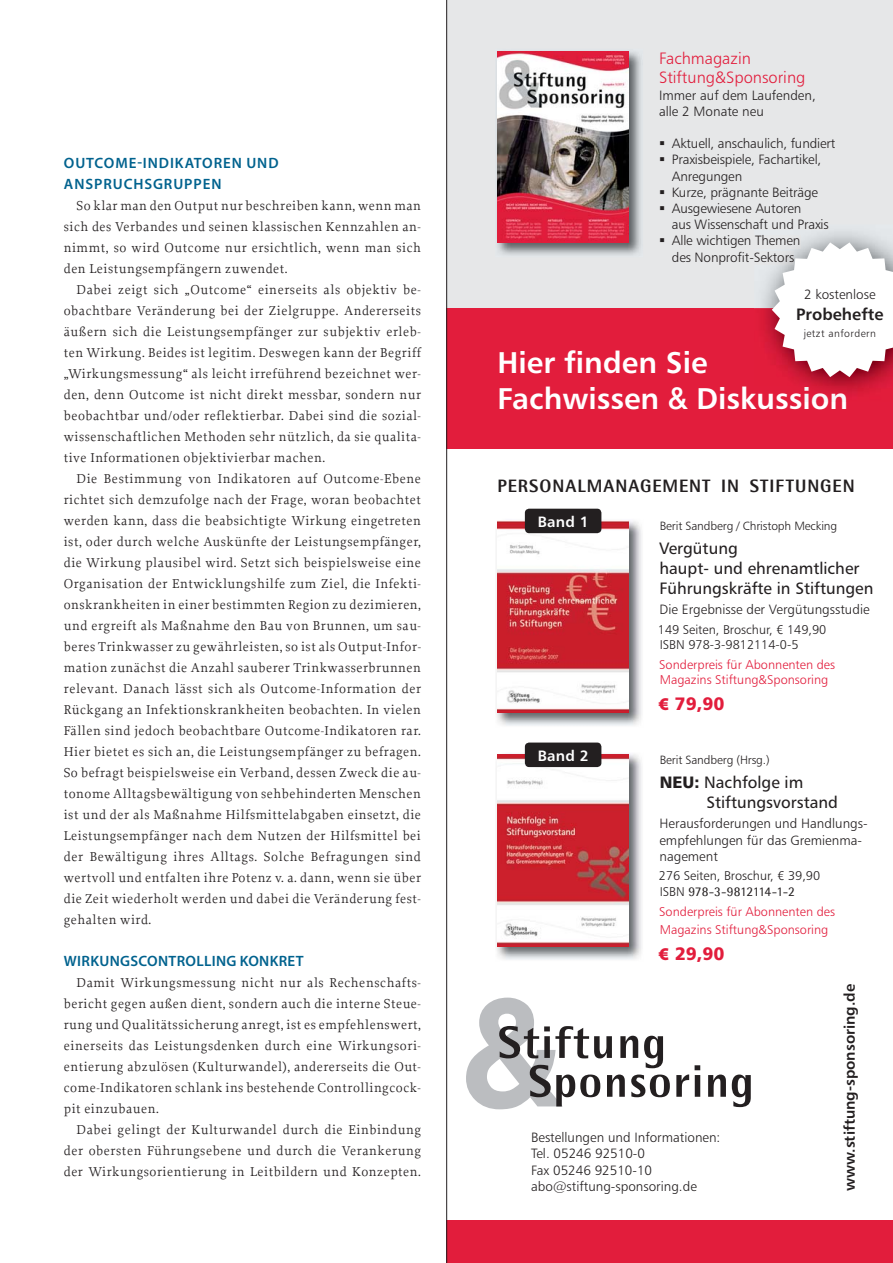
<style>
.page{position:relative;width:893px;height:1263px;background:#fff}
.page>*{position:absolute;margin:0;border:0;box-sizing:border-box;transform-origin:0 0}
.t1{font:30px/36px "Humanist 777 BT Bold B";color:#fff}
.t2{font:700 18px "Agfa Rotis Semisans Ex";letter-spacing:.055em;color:#231f20}
.t3{font:18px "Humanist 777 BT Black B";color:#e21d3c}
.t4{font:16.5px/19.8px "Humanist 777 BT Roman B";color:#231f20}
.t5{font:16.5px/19.8px "Humanist 777 BT Light B";color:#e21d3c}
.t6{font:16.5px "Humanist 777 BT Bold B";color:#231f20}
.t7{font:600 15px/21px "Myriad Pro";letter-spacing:.06em;color:#00628e}
.t8{font:600 15px "Myriad Pro";letter-spacing:.02em;color:#00628e}
.t9{font:15px "Humanist 777 BT Bold B";color:#231f20}
.t10{font:15px "Humanist 777 BT Bold B";letter-spacing:.02em;color:#fff}
.t11{font:13.5px/21px "Proforma";letter-spacing:.04em;color:#231f20;text-align:justify}
.t12{font:13.5px/16.2px "Humanist 777 BT Light B";color:#231f20}
.t13{font:13.5px "Agfa Rotis Semisans";letter-spacing:-.03em;color:#231f20}
.t14{font:12.75px/15.3px "Humanist 777 BT Light B";color:#e21d3c}
.t15{font:12.75px/15.3px "Humanist 777 BT Light B";color:#231f20}
.t16{font:12px "Humanist 777 BT Light B";letter-spacing:-.01em;color:#231f20}
.t17{font:10.5px "Humanist 777 BT Light B";letter-spacing:.04em;color:#231f20}
.s1{font-family:"Helvetica Neue LT Std";font-weight:500}
.s2{color:#f6f6f7}
.s3{color:#f9f9fa}
.s4{font-family:"Myriad Pro";font-weight:900}
.s5{font-family:"Humanist 777 BT Black B"}
.s6{font-family:"Humanist 777 BT Light B";font-size:12.75px}
</style>
<div class="page">
<div style="left:446px;top:0;width:447px;height:404px;background:#e6e7e8"></div>
<svg style="left:676px;top:1074px;width:13px;height:23px"></svg>
<svg style="left:695px;top:1065px;width:5px;height:32px"></svg>
<svg style="left:708px;top:1074px;width:18px;height:23px"></svg>
<svg style="left:732px;top:1074px;width:19px;height:33px"></svg>
<svg style="left:466px;top:997px;width:204px;height:113px"></svg>
<img style="left:497px;top:518px;width:145px;height:208px">
<img style="left:497px;top:521px;width:132px;height:192px">
<img style="left:497px;top:752px;width:145px;height:208px">
<img style="left:497px;top:755px;width:132px;height:192px">
<div style="left:446px;top:308px;width:447px;height:141px;background:#e21d3c"></div>
<div style="left:446px;top:1220px;width:447px;height:43px;background:#e21d3c"></div>
<img style="left:497px;top:51px;width:144px;height:204px">
<img style="left:497px;top:51px;width:132px;height:192px">
<img style="left:754px;top:231px;width:137px;height:163px">
<img style="left:754px;top:386px;width:92px;height:8px">
<img style="left:754px;top:235px;width:46px;height:13px">
<img style="left:754px;top:251px;width:18px;height:13px">
<svg style="left:772px;top:242px;width:121px;height:135px"></svg>
<div style="left:525px;top:509px;width:76px;height:24px;background:#231f20;border-radius:4px"></div>
<div style="left:525px;top:742px;width:76px;height:25px;background:#231f20;border-radius:4px"></div>
<hr style="left:446px;top:0;width:1px;height:1263px;background:#231f20">
<p class="t5" style="left:659px;top:49px;width:148px">Fachmagazin<br>Stiftung&amp;Sponsoring</p>
<p class="t12" style="left:659px;top:87px;width:158px">Immer auf dem Laufenden, alle 2 Monate neu</p>
<p class="t12" style="left:672px;top:136px;width:165px">Aktuell, anschaulich, fundiert<br>Praxisbeispiele, Fachartikel,<br>Anregungen<br>Kurze, prägnante Beiträge<br>Ausgewiesene Autoren<br>aus Wissenschaft und Praxis<br>Alle wichtigen Themen<br>des Nonprofit-Sektors</p>
<p class="t12" style="left:804px;top:286px;width:73px">2 kostenlose</p>
<p class="t6" style="left:796px;top:306px;width:89px">Probehefte</p>
<p class="t17" style="left:804px;top:328px;width:74px">jetzt anfordern</p>
<p class="t7" style="left:64px;top:154px;width:216px">OUTCOME-INDIKATOREN UND<br>ANSPRUCHSGRUPPEN</p>
<p class="t11" style="left:64px;top:196px;width:359px;text-indent:13px">So klar man den Output nur beschreiben kann, wenn man sich des Verbandes und seinen klassischen Kennzahlen an&shy;nimmt, so wird Outcome nur ersichtlich, wenn man sich den Leistungsempfängern zuwendet.</p>
<p class="t11" style="left:64px;top:280px;width:359px;text-indent:13px">Dabei zeigt sich „Outcome“ einerseits als objektiv be&shy;obachtbare Veränderung bei der Zielgruppe. Andererseits äußern sich die Leistungsempfänger zur subjektiv erleb&shy;ten Wirkung. Beides ist legitim. Deswegen kann der Begriff „Wirkungsmessung“ als leicht irreführend bezeichnet wer&shy;den, denn Outcome ist nicht direkt messbar, sondern nur beobachtbar und/oder reflektierbar. Dabei sind die sozial&shy;wissenschaftlichen Methoden sehr nützlich, da sie qualita&shy;tive Informationen objektivierbar machen.</p>
<p class="t11" style="left:64px;top:469px;width:359px;text-indent:13px">Die Bestimmung von Indikatoren auf Outcome-Ebene richtet sich demzufolge nach der Frage, woran beobachtet werden kann, dass die beabsichtigte Wirkung eingetreten ist, oder durch welche Auskünfte der Leistungsempfänger, die Wirkung plausibel wird. Setzt sich beispielsweise eine Organisation der Entwicklungshilfe zum Ziel, die Infekti&shy;onskrankheiten in einer bestimmten Region zu dezimieren, und ergreift als Maßnahme den Bau von Brunnen, um sau&shy;beres Trinkwasser zu gewährleisten, so ist als Output-Infor&shy;mation zunächst die Anzahl sauberer Trinkwasserbrunnen relevant. Danach lässt sich als Outcome-Information der Rückgang an Infektionskrankheiten beobachten. In vielen Fällen sind jedoch beobachtbare Outcome-Indikatoren rar.<br>Hier bietet es sich an, die Leistungsempfänger zu befragen.<br>So befragt beispielsweise ein Verband, dessen Zweck die au&shy;tonome Alltagsbewältigung von sehbehinderten Menschen ist und der als Maßnahme Hilfsmittelabgaben einsetzt, die Leistungsempfänger nach dem Nutzen der Hilfsmittel bei der Bewältigung ihres Alltags. Solche Befragungen sind wertvoll und entfalten ihre Potenz v. a. dann, wenn sie über die Zeit wiederholt werden und dabei die Veränderung fest&shy;gehalten wird.</p>
<p class="t8" style="left:64px;top:955px;width:241px">WIRKUNGSCONTROLLING KONKRET</p>
<p class="t11" style="left:64px;top:973px;width:359px;text-indent:13px">Damit Wirkungsmessung nicht nur als Rechenschafts&shy;bericht gegen außen dient, sondern auch die interne Steue&shy;rung und Qualitätssicherung anregt, ist es empfehlenswert, einerseits das Leistungsdenken durch eine Wirkungsori&shy;entierung abzulösen (Kulturwandel), andererseits die Out&shy;come-Indikatoren schlank ins bestehende Controllingcock&shy;pit einzubauen.</p>
<p class="t11" style="left:64px;top:1120px;width:359px;text-indent:13px">Dabei gelingt der Kulturwandel durch die Einbindung der obersten Führungsebene und durch die Verankerung der Wirkungsorientierung in Leitbildern und Konzepten.</p>
<p class="t12" style="left:531px;top:1130px;width:191px">Bestellungen und Informationen:<br>Tel. 05246 92510-0<br>Fax 05246 92510-10 abo@stiftung-sponsoring.de</p>
<h1 class="t1" style="left:497px;top:345px;width:352px">Hier finden Sie<br>Fachwissen <span class="s1">&amp;</span> Diskuss<span class="s2">i</span><span class="s3">on</span></h1>
<h2 class="t2" style="left:497px;top:474px;width:359px">PERSONALMANAGEMENT IN STIFTUNGEN</h2>
<p class="t10" style="left:538px;top:514px;width:52px">Band 1</p>
<p class="t16" style="left:660px;top:520px;width:179px">Berit Sandberg / Christoph Mecking</p>
<p class="t4" style="left:659px;top:539px;width:216px">Vergütung<br>haupt- und ehrenamtlicher<br>Führungskräfte in Stiftungen</p>
<p class="t12" style="left:660px;top:602px;width:212px">Die Ergebnisse der Vergütungsstudie</p>
<p class="t15" style="left:658px;top:622px;width:170px">149 Seiten, Broschur, € 149,90<br>ISBN 978-3-9812114-0-5</p>
<p class="t14" style="left:659px;top:657px;width:177px">Sonderpreis für Abonnenten des<br>Magazins Stiftung&amp;Sponsoring</p>
<h2 class="t3" style="left:659px;top:692px;width:67px"><span class="s4">€</span> 79,90</h2>
<p class="t10" style="left:538px;top:748px;width:52px">Band 2</p>
<p class="t16" style="left:660px;top:754px;width:111px">Berit Sandberg (Hrsg.)</p>
<p class="t4" style="left:706px;top:773px;width:133px;text-indent:-47px"><span class="s5">NEU:</span> Nachfolge im<br>Stiftungsvorstand</p>
<p class="t12" style="left:659px;top:816px;width:210px">Herausforderungen und Handlungs&shy;empfehlungen für das Gremienma&shy;nagement</p>
<p class="t15" style="left:659px;top:869px;width:163px">276 Seiten, Broschur, € 39,90</p>
<p class="t13" style="left:660px;top:886px;width:137px"><span class="s6">ISBN</span> 978-3-9812114-1-2</p>
<p class="t14" style="left:659px;top:903px;width:177px;line-height:18px">Sonderpreis für Abonnenten des<br>Magazins Stiftung&amp;Sponsoring</p>
<h2 class="t3" style="left:659px;top:942px;width:67px"><span class="s4">€</span> 29,90</h2>
<p class="t9" style="left:842px;top:1191px;width:208px;rotate:-90deg">www.stiftung-sponsoring.de</p>
</div>
